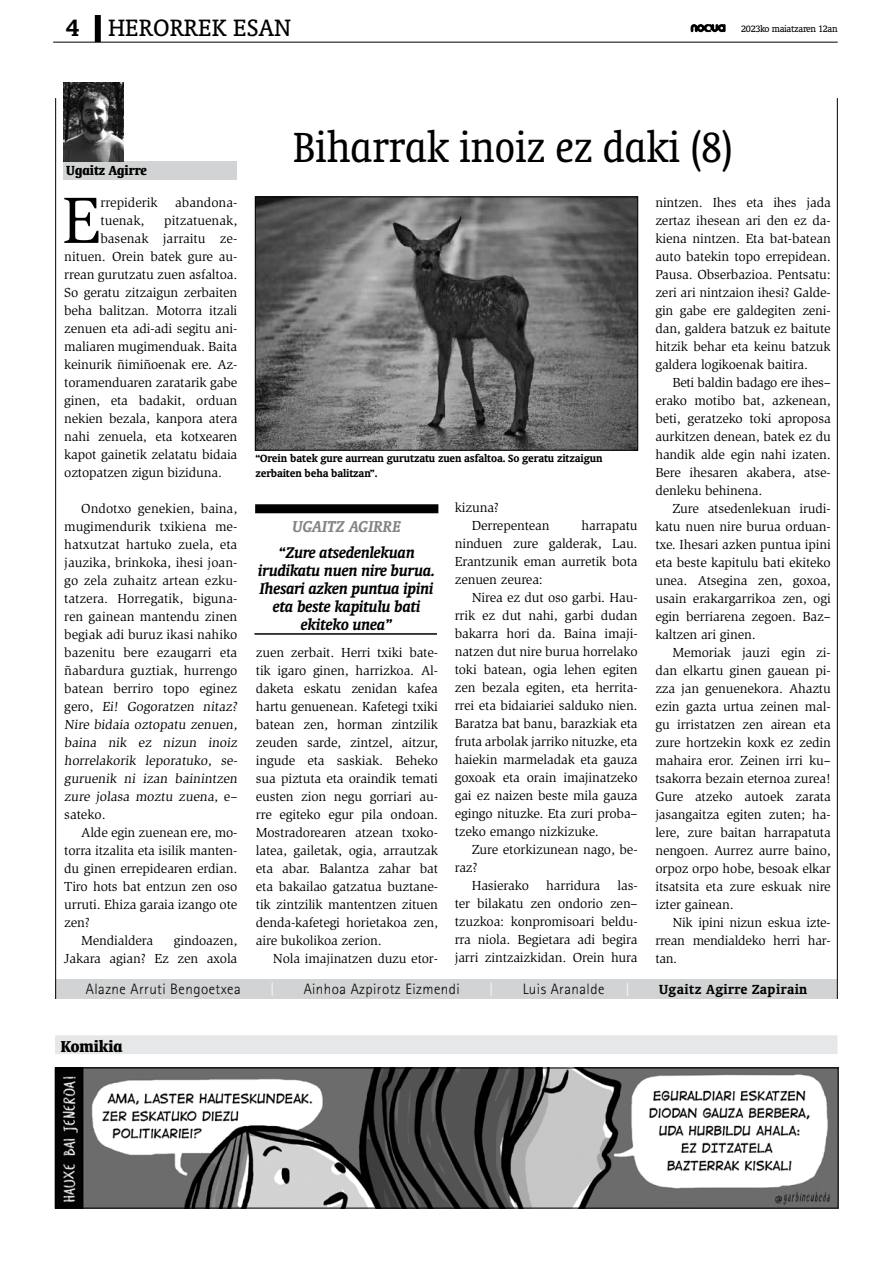
<style>
.page{position:relative;width:893px;height:1263px;background:#fff}
.page>*{position:absolute;margin:0;border:0;box-sizing:border-box;transform-origin:0 0}
.t1{font:67.2px "Slimbach";color:#000}
.t2{font:condensed 48px "Oranda BT";color:#000}
.t3{font:27px "Oranda BT";color:#000}
.t4{font:italic 700 18px "Oranda BT";color:#828487}
.t5{font:700 condensed 18px "Oranda BT";color:#000}
.t6{font:italic 700 17.7px/18px "Oranda BT";letter-spacing:-.01em;color:#000;text-align:center}
.t7{font:300 15px "Rotis Sans Serif";letter-spacing:.03em;color:#000}
.t8{font:700 15px "Oranda BT";letter-spacing:.03em;color:#000}
.t9{font:700 condensed 15px "Oranda BT";color:#000}
.t10{font:300 15px "Rotis Sans Serif";color:#fff}
.t11{font:13.5px/18px "Slimbach";letter-spacing:-.01em;color:#000;text-align:justify}
.t12{font:700 12px/14.4px "Oranda BT";letter-spacing:-.01em;color:#000}
.t13{font:10.5px "Oranda BT";letter-spacing:-.03em;color:#000}
.s1{font-weight:700}
</style>
<div class="page">
<svg style="left:691px;top:24px;width:35px;height:8px"></svg>
<hr style="left:53px;top:42px;width:785px;height:1px;background:#000">
<div style="left:95px;top:15px;width:6px;height:27px;background:#000"></div>
<div style="left:64px;top:161px;width:173px;height:19px;background:#d1d3d4"></div>
<div style="left:255px;top:504px;width:183px;height:9px;background:#000"></div>
<hr style="left:254px;top:633px;width:183px;height:2px;background:#000">
<img style="left:257px;top:199px;width:379px;height:249px">
<div style="left:255px;top:197px;width:383px;height:253px;border:1px solid #000"></div>
<div style="left:55px;top:979px;width:782px;height:20px;background:#d1d3d4"></div>
<hr style="left:837px;top:98px;width:1px;height:901px;background:#000">
<hr style="left:55px;top:98px;width:1px;height:901px;background:#000">
<img style="left:64px;top:82px;width:59px;height:79px">
<div style="left:55px;top:1035px;width:782px;height:19px;background:#e6e7e8"></div>
<img style="left:57px;top:1070px;width:779px;height:136px">
<div style="left:55px;top:1068px;width:783px;height:140px;border:1px solid #000"></div>
<h3 class="t3" style="left:66px;top:12px;width:226px"><span class="s1">4</span> HERORREK ESAN</h3>
<h3 class="t3" style="left:117px;top:12px;width:119px">PIL-PILEAN</h3>
<p class="t13" style="left:741px;top:23px;width:98px">2023ko maiatzaren 12an</p>
<p class="t9" style="left:66px;top:161px;width:82px">Ugaitz Agirre</p>
<h1 class="t1" style="left:62px;top:182px;width:40px">E</h1>
<p class="t11" style="left:100px;top:193px;width:59px">rrepiderik</p>
<p class="t11" style="left:175px;top:193px;width:64px">abandona-</p>
<p class="t11" style="left:100px;top:211px;width:46px">tuenak,</p>
<p class="t11" style="left:164px;top:211px;width:75px">pitzatuenak,</p>
<p class="t11" style="left:100px;top:229px;width:138px">basenak jarraitu ze-</p>
<p class="t11" style="left:64px;top:247px;width:175px">nituen. Orein batek gure au-</p>
<p class="t11" style="left:64px;top:265px;width:175px">rrean gurutzatu zuen asfaltoa.</p>
<p class="t11" style="left:64px;top:283px;width:175px">So geratu zitzaigun zerbaiten</p>
<p class="t11" style="left:64px;top:301px;width:175px">beha balitzan. Motorra itzali</p>
<p class="t11" style="left:64px;top:319px;width:175px">zenuen eta adi-adi segitu ani-</p>
<p class="t11" style="left:64px;top:337px;width:175px">maliaren mugimenduak. Baita</p>
<p class="t11" style="left:64px;top:355px;width:175px">keinurik ñimiñoenak ere. Az-</p>
<p class="t11" style="left:64px;top:373px;width:175px">toramenduaren zaratarik gabe</p>
<p class="t11" style="left:64px;top:391px;width:175px">ginen, eta badakit, orduan</p>
<p class="t11" style="left:64px;top:409px;width:175px">nekien bezala, kanpora atera</p>
<p class="t11" style="left:64px;top:427px;width:175px">nahi zenuela, eta kotxearen</p>
<p class="t11" style="left:64px;top:445px;width:175px">kapot gainetik zelatatu bidaia</p>
<p class="t11" style="left:64px;top:463px;width:159px">oztopatzen zigun biziduna.</p>
<p class="t11" style="left:64px;top:499px;width:176px;text-align:left;text-indent:17px">Ondotxo genekien, baina, mugimendurik txikiena me&shy;hatxutzat hartuko zuela, eta jauzika, brinkoka, ihesi joan&shy;go zela zuhaitz artean ezku&shy;tatzera. Horregatik, biguna&shy;ren gainean mantendu zinen begiak adi buruz ikasi nahiko bazenitu bere ezaugarri eta ñabardura guztiak, hurrengo batean berriro topo eginez gero, Ei! Gogoratzen nitaz?<br>Nire bidaia oztopatu zenuen, baina nik ez nizun inoiz horrelakorik leporatuko, se&shy;guruenik ni izan bainintzen zure jolasa moztu zuena, e– sateko.</p>
<p class="t11" style="left:81px;top:823px;width:158px">Alde egin zuenean ere, mo-</p>
<p class="t11" style="left:64px;top:841px;width:175px">torra itzalita eta isilik manten-</p>
<p class="t11" style="left:64px;top:859px;width:175px">du ginen errepidearen erdian.</p>
<p class="t11" style="left:64px;top:877px;width:175px">Tiro hots bat entzun zen oso</p>
<p class="t11" style="left:64px;top:895px;width:175px">urruti. Ehiza garaia izango ote</p>
<p class="t11" style="left:64px;top:913px;width:27px">zen?</p>
<p class="t11" style="left:81px;top:931px;width:73px">Mendialdera</p>
<p class="t11" style="left:64px;top:931px;width:175px;text-align:right">gindoazen,<br>Jakara agian? Ez zen axola</p>
<h2 class="t2" style="left:293px;top:120px;width:441px">Biharrak inoiz ez daki (8)</h2>
<p class="t12" style="left:255px;top:451px;width:349px">“Orein batek gure aurrean gurutzatu zuen asfaltoa. So geratu zitzaigun zerbaiten beha balitzan”.</p>
<h3 class="t4" style="left:293px;top:516px;width:110px">UGAITZ AGIRRE</h3>
<h3 class="t6" style="left:258px;top:543px;width:179px">“Zure atsedenlekuan irudikatu nuen nire burua.<br>Ihesari azken puntua ipini eta beste kapitulu bati ekiteko unea”</h3>
<p class="t11" style="left:256px;top:643px;width:184px">zuen zerbait. Herri txiki bate&shy;tik igaro ginen, harrizkoa. Al&shy;daketa eskatu zenidan kafea hartu genuenean. Kafetegi txiki batean zen, horman zintzilik zeuden sarde, zintzel, aitzur, ingude eta saskiak. Beheko sua piztuta eta oraindik temati eusten zion negu gorriari au&shy;rre egiteko egur pila ondoan.<br>Mostradorearen atzean txoko&shy;latea, gailetak, ogia, arrautzak eta abar. Balantza zahar bat eta bakailao gatzatua buztane&shy;tik zintzilik mantentzen zituen denda-kafetegi horietakoa zen, aire bukolikoa zerion.</p>
<p class="t11" style="left:273px;top:949px;width:167px">Nola imajinatzen duzu etor-</p>
<p class="t11" style="left:472px;top:499px;width:79px;text-indent:-17px">kizuna?<br>Derrepentean</p>
<p class="t11" style="left:455px;top:517px;width:184px;text-indent:127px">harrapatu ninduen zure galderak, Lau.<br>Erantzunik eman aurretik bota zenuen zeurea:</p>
<p class="t11" style="left:455px;top:589px;width:184px;text-indent:17px">Nirea ez dut oso garbi. Hau&shy;rrik ez dut nahi, garbi dudan bakarra hori da. Baina imaji&shy;natzen dut nire burua horrelako toki batean, ogia lehen egiten zen bezala egiten, eta herrita&shy;rrei eta bidaiariei salduko nien.<br>Baratza bat banu, barazkiak eta fruta arbolak jarriko nituzke, eta haiekin marmeladak eta gauza goxoak eta orain imajinatzeko gai ez naizen beste mila gauza egingo nituzke. Eta zuri proba– tzeko emango nizkizuke.</p>
<p class="t11" style="left:472px;top:841px;width:167px">Zure etorkizunean nago, be-</p>
<p class="t11" style="left:455px;top:859px;width:25px">raz?</p>
<p class="t11" style="left:472px;top:877px;width:59px">Hasierako</p>
<p class="t11" style="left:546px;top:877px;width:55px">harridura</p>
<p class="t11" style="left:455px;top:877px;width:184px;text-indent:163px">las&shy;ter bilakatu zen ondorio zen– tzuzkoa: konpromisoari beldu&shy;rra niola. Begietara adi begira jarri zintzaizkidan. Orein hura</p>
<p class="t11" style="left:655px;top:193px;width:177px">nintzen. Ihes eta ihes jada zertaz ihesean ari den ez da&shy;kiena nintzen. Eta bat-batean auto batekin topo errepidean.<br>Pausa. Obserbazioa. Pentsatu: zeri ari nintzaion ihesi? Galde&shy;gin gabe ere galdegiten zeni&shy;dan, galdera batzuk ez baitute hitzik behar eta keinu batzuk galdera logikoenak baitira.</p>
<p class="t11" style="left:655px;top:373px;width:177px;text-indent:17px">Beti baldin badago ere ihes– erako motibo bat, azkenean, beti, geratzeko toki aproposa aurkitzen denean, batek ez du handik alde egin nahi izaten.<br>Bere ihesaren akabera, atse&shy;denleku behinena.</p>
<p class="t11" style="left:655px;top:499px;width:177px;text-indent:17px">Zure atsedenlekuan irudi&shy;katu nuen nire burua orduan&shy;txe. Ihesari azken puntua ipini eta beste kapitulu bati ekiteko unea. Atsegina zen, goxoa, usain erakargarrikoa zen, ogi egin berriarena zegoen. Baz– kaltzen ari ginen.</p>
<p class="t11" style="left:655px;top:643px;width:177px;text-indent:17px">Memoriak jauzi egin zi&shy;dan elkartu ginen gauean pi&shy;zza jan genuenekora. Ahaztu ezin gazta urtua zeinen mal&shy;gu irristatzen zen airean eta zure hortzekin koxk ez zedin mahaira eror. Zeinen irri ku– tsakorra bezain eternoa zurea!<br>Gure atzeko autoek zarata jasangaitza egiten zuten; ha&shy;lere, zure baitan harrapatuta nengoen. Aurrez aurre baino, orpoz orpo hobe, besoak elkar itsatsita eta zure eskuak nire izter gainean.</p>
<p class="t11" style="left:655px;top:913px;width:177px;text-indent:17px">Nik ipini nizun eskua izte&shy;rrean mendialdeko herri har&shy;tan.</p>
<p class="t7" style="left:86px;top:980px;width:156px">Alazne Arruti Bengoetxea</p>
<p class="t10" style="left:270px;top:980px;width:6px">|</p>
<p class="t7" style="left:304px;top:980px;width:158px">Ainhoa Azpirotz Eizmendi</p>
<p class="t10" style="left:489px;top:980px;width:6px">|</p>
<p class="t7" style="left:523px;top:980px;width:83px">Luis Aranalde</p>
<p class="t10" style="left:625px;top:980px;width:6px">|</p>
<p class="t8" style="left:659px;top:980px;width:150px">Ugaitz Agirre Zapirain</p>
<h3 class="t5" style="left:61px;top:1036px;width:63px">Komikia</h3>
</div>
